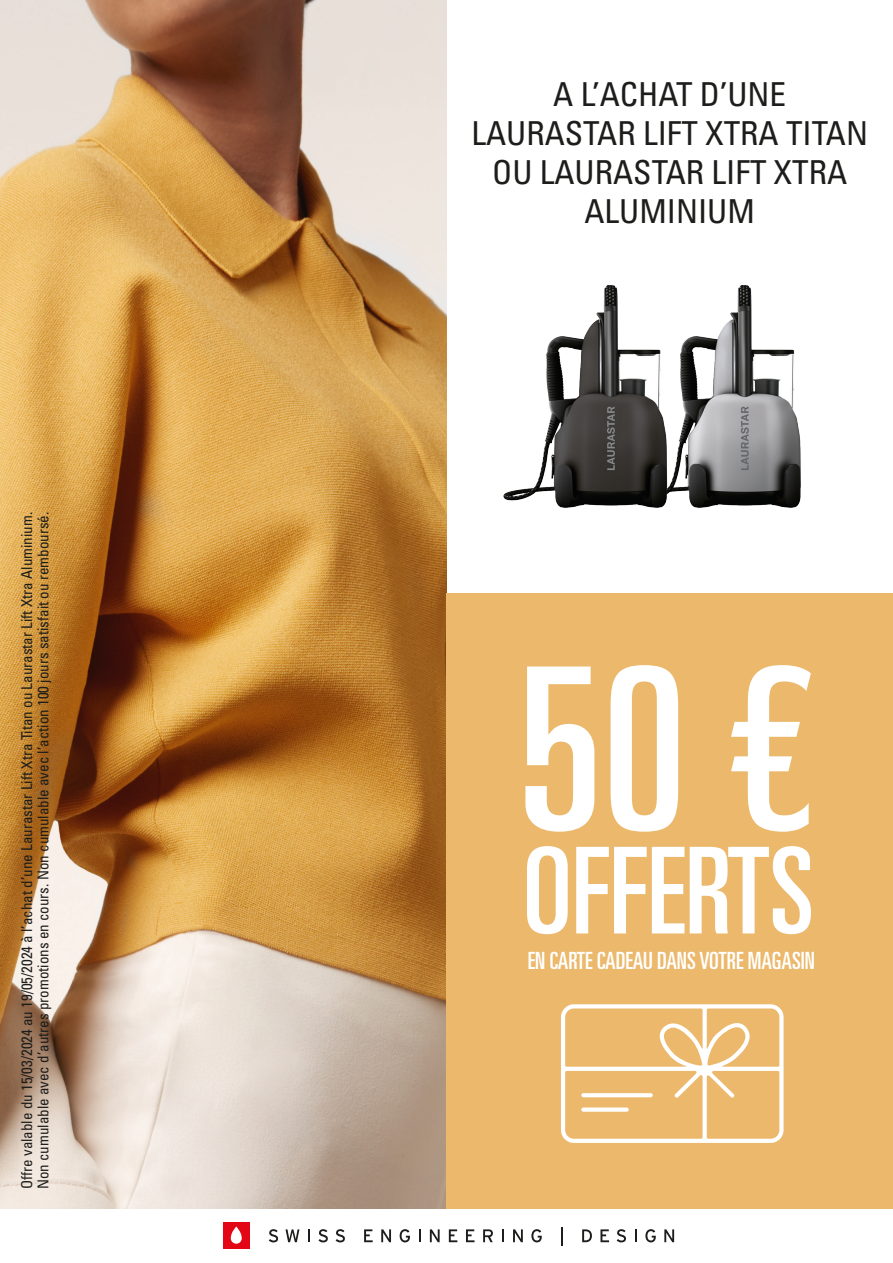
<style>
.page{position:relative;width:893px;height:1263px;background:#fff}
.page>*{position:absolute;margin:0;border:0;box-sizing:border-box;transform-origin:0 0}
.t1{font:ultra-condensed 226.8px "Univers LT Std";color:#fff}
.t2{font:ultra-condensed 120px "Univers LT Std";color:#fff}
.t3{font:condensed 33px "Univers LT Std";color:#1d1d1b}
.t4{font:ultra-condensed 23.7px "Univers LT Std";color:#fff}
.t5{font:condensed 15px "Univers LT Std";color:#1d1d1b}
</style>
<div class="page">
<img style="left:0;top:0;width:446px;height:1209px">
<div style="left:446px;top:593px;width:447px;height:616px;background:#ebb86c"></div>
<svg style="left:269px;top:1229px;width:9px;height:13px"></svg>
<svg style="left:286px;top:1229px;width:13px;height:13px"></svg>
<svg style="left:308px;top:1229px;width:2px;height:13px"></svg>
<svg style="left:318px;top:1229px;width:10px;height:13px"></svg>
<svg style="left:336px;top:1229px;width:9px;height:13px"></svg>
<svg style="left:364px;top:1229px;width:9px;height:13px"></svg>
<svg style="left:381px;top:1229px;width:10px;height:13px"></svg>
<svg style="left:400px;top:1229px;width:10px;height:13px"></svg>
<svg style="left:419px;top:1229px;width:2px;height:13px"></svg>
<svg style="left:430px;top:1229px;width:10px;height:13px"></svg>
<svg style="left:449px;top:1229px;width:8px;height:13px"></svg>
<svg style="left:466px;top:1229px;width:9px;height:13px"></svg>
<svg style="left:483px;top:1229px;width:10px;height:13px"></svg>
<svg style="left:502px;top:1229px;width:2px;height:13px"></svg>
<svg style="left:513px;top:1229px;width:10px;height:13px"></svg>
<svg style="left:531px;top:1229px;width:11px;height:13px"></svg>
<svg style="left:561px;top:1227px;width:2px;height:18px"></svg>
<svg style="left:582px;top:1229px;width:10px;height:13px"></svg>
<svg style="left:600px;top:1229px;width:9px;height:13px"></svg>
<svg style="left:617px;top:1229px;width:9px;height:13px"></svg>
<svg style="left:635px;top:1229px;width:2px;height:13px"></svg>
<svg style="left:645px;top:1229px;width:11px;height:13px"></svg>
<svg style="left:664px;top:1229px;width:10px;height:13px"></svg>
<div style="left:223px;top:1222px;width:26px;height:26px;background:#e30614"></div>
<svg style="left:231px;top:1226px;width:11px;height:18px"></svg>
<img style="left:672px;top:285px;width:129px;height:223px">
<img style="left:503px;top:285px;width:169px;height:223px">
<svg style="left:561px;top:1004px;width:223px;height:139px"></svg>
<p class="t5" style="left:17px;top:1189px;width:679px;rotate:-90deg">Offre valable du 15/03/2024 au 19/05/2024 à l’achat d’une Laurastar Lift Xtra Titan ou Laurastar Lift Xtra Aluminium.</p>
<p class="t5" style="left:34px;top:1189px;width:679px;rotate:-90deg">Non cumulable avec d’autres promotions en cours. Non cumulable avec l’action 100 jours satisfait ou remboursé.</p>
<p class="t3" style="left:553px;top:73px;width:234px">A L’ACHAT D’UNE</p>
<p class="t3" style="left:471px;top:112px;width:398px">LAURASTAR LIFT XTRA TITAN</p>
<p class="t3" style="left:492px;top:151px;width:357px">OU LAURASTAR LIFT XTRA</p>
<p class="t3" style="left:584px;top:190px;width:172px">ALUMINIUM</p>
<p class="t1" style="left:518px;top:621px;width:297px">50 €</p>
<p class="t2" style="left:523px;top:822px;width:293px">OFFERTS</p>
<p class="t4" style="left:528px;top:946px;width:289px">EN CARTE CADEAU DANS VOTRE MAGASIN</p>
</div>
